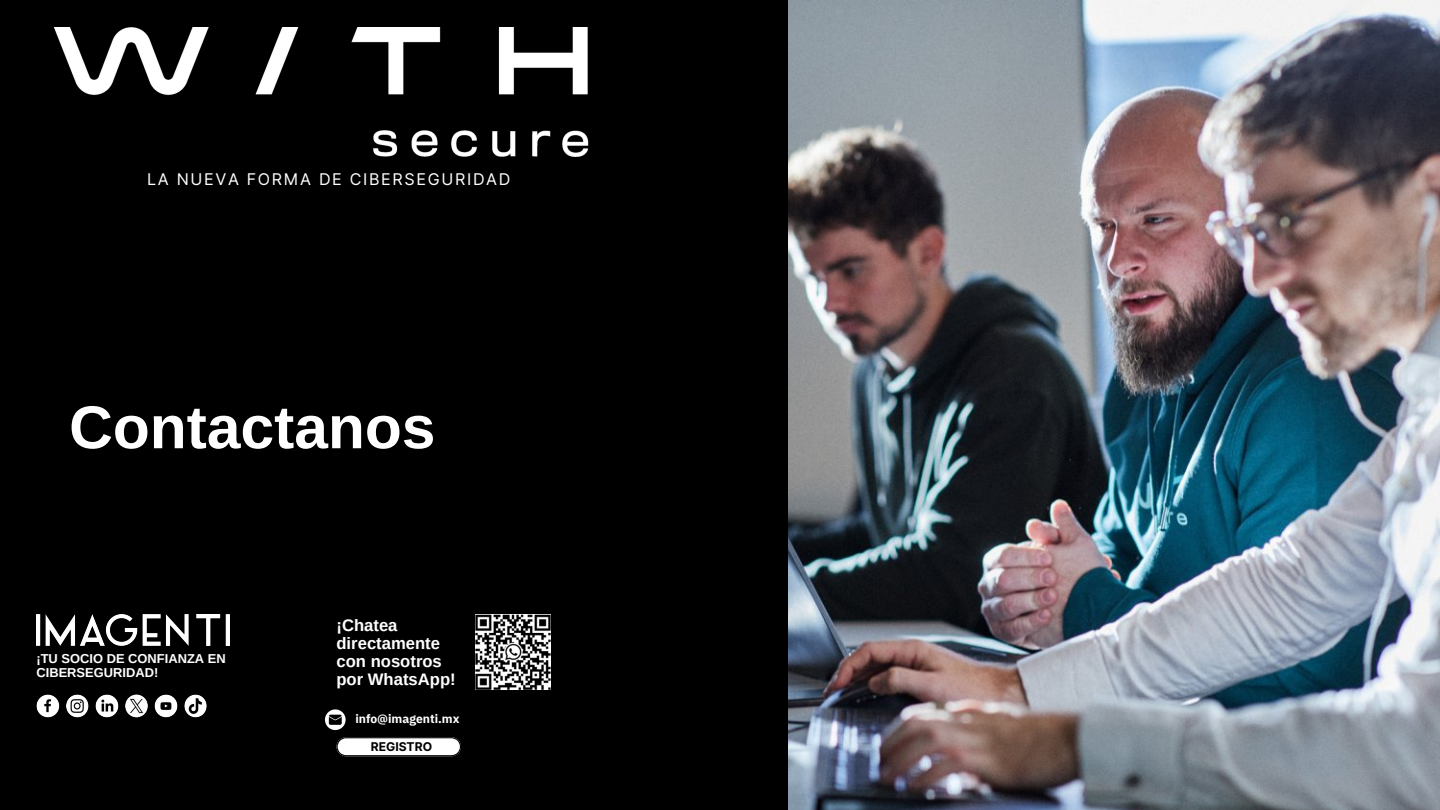
<style>
.page{position:relative;width:1440px;height:810px;background:#000}
.page>*{position:absolute;margin:0;border:0;box-sizing:border-box;transform-origin:0 0}
.t1{font:700 60.53px "Arimo";color:#fff}
.t2{font:700 16.65px/18.3px "Arimo";color:#fff}
.t3{font:16.12px "Inter";letter-spacing:.105em;color:#fff}
.t4{font:700 12.9px/14.2px "Arimo";color:#fff}
.t5{font:700 12.08px "IBM Plex Sans";color:#fff}
.t6{font:700 12.08px "Inter";color:#000}
</style>
<div class="page">
<img style="left:54px;top:28px;width:535px;height:129px">
<img style="left:788px;top:0;width:652px;height:810px">
<img style="left:476px;top:614px;width:75px;height:76px">
<img style="left:36px;top:614px;width:193px;height:32px">
<svg style="left:336px;top:737px;width:125px;height:19px;background:#d9d9d9"></svg>
<img style="left:36px;top:695px;width:23px;height:22px;border-radius:50%">
<img style="left:66px;top:695px;width:23px;height:22px;border-radius:50%">
<img style="left:96px;top:695px;width:22px;height:22px;border-radius:50%">
<img style="left:125px;top:695px;width:23px;height:22px;border-radius:50%">
<img style="left:155px;top:695px;width:22px;height:22px;border-radius:50%">
<img style="left:184px;top:695px;width:23px;height:22px;border-radius:50%">
<svg style="left:325px;top:709px;width:21px;height:21px"></svg>
<p class="t3" style="left:147px;top:169px;width:365px">LA NUEVA FORMA DE CIBERSEGURIDAD</p>
<h1 class="t1" style="left:69px;top:393px;width:368px">Contactanos</h1>
<p class="t4" style="left:36px;top:651px;width:191px">¡TU SOCIO DE CONFIANZA EN<br>CIBERSEGURIDAD!</p>
<p class="t2" style="left:336px;top:616px;width:121px">¡Chatea directamente con nosotros por WhatsApp!</p>
<p class="t5" style="left:355px;top:710px;width:106px">info@imagenti.mx</p>
<p class="t6" style="left:371px;top:739px;width:63px">REGISTRO</p>
</div>
